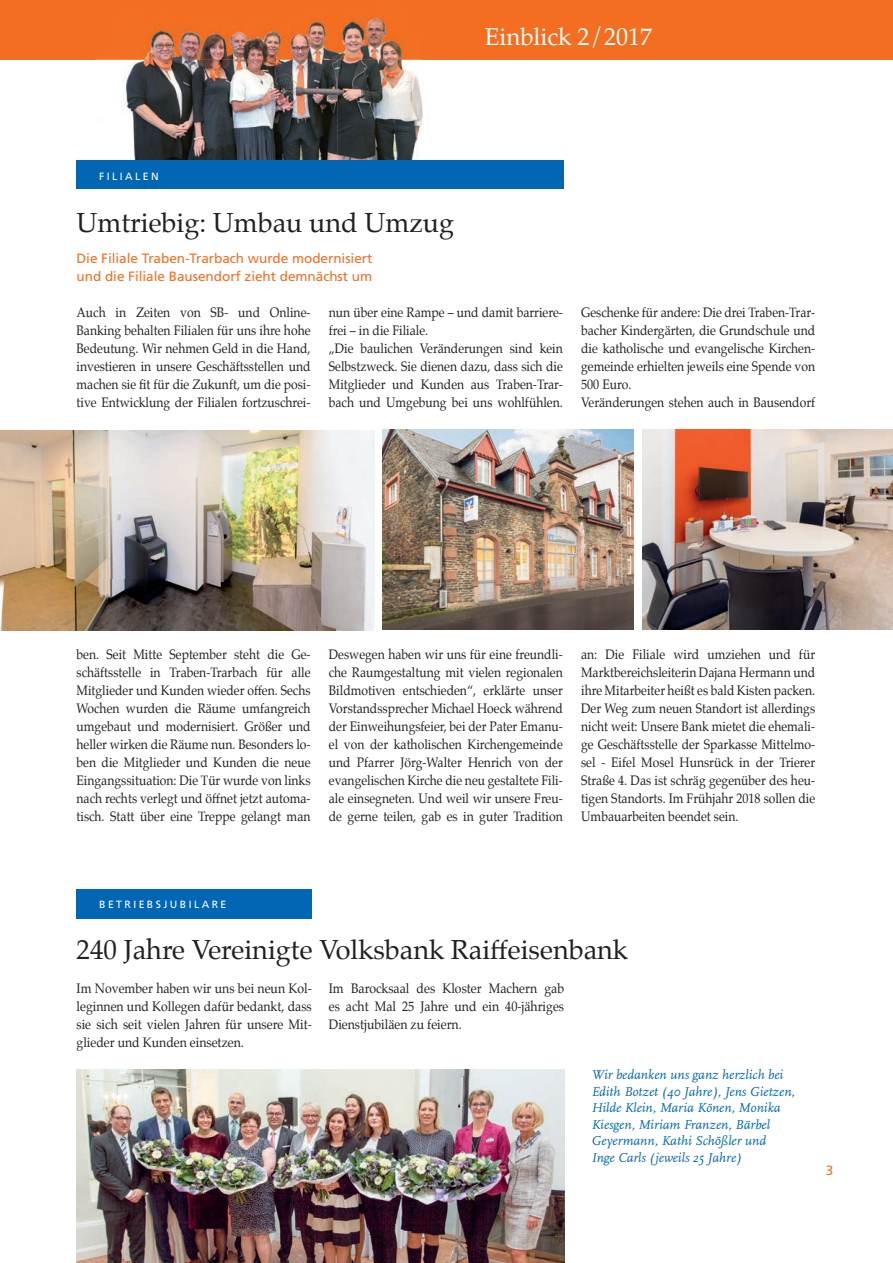
<style>
.page{position:relative;width:893px;height:1263px;background:#fff}
.page>*{position:absolute;margin:0;border:0;box-sizing:border-box;transform-origin:0 0}
.t1{font:27px "Palatino";color:#231f20}
.t2{font:24px "Palatino";color:#fff}
.t3{font:13.5px/18px "Palatino";color:#231f20;text-align:justify;scale:.9 1}
.t4{font:13.5px/18px "Palatino";color:#231f20;text-align:justify;scale:.91 1}
.t5{font:italic 13.5px/16.5px "Scala OT";color:#0166b3}
.t6{font:13.5px/18px "Frutiger LT";color:#f36e21}
.t7{font:10.5px "Frutiger LT";letter-spacing:.23em;color:#fff}
</style>
<div class="page">
<div style="left:0;top:0;width:893px;height:60px;background:#f36e21"></div>
<div style="left:77px;top:889px;width:235px;height:29px;background:#0166b3"></div>
<img style="left:77px;top:1069px;width:487px;height:194px">
<img style="left:123px;top:60px;width:300px;height:100px">
<img style="left:96px;top:17px;width:326px;height:43px">
<img style="left:383px;top:430px;width:251px;height:199px">
<div style="left:77px;top:160px;width:487px;height:29px;background:#0166b3"></div>
<img style="left:0;top:430px;width:374px;height:200px">
<img style="left:642px;top:430px;width:251px;height:199px">
<h2 class="t2" style="left:485px;top:17px;width:169px">Einblick 2/2017</h2>
<p class="t7" style="left:99px;top:170px;width:61px">FILIALEN</p>
<h1 class="t1" style="left:77px;top:200px;width:379px">Umtriebig: Umbau und Umzug</h1>
<p class="t6" style="left:77px;top:249px;width:297px">Die Filiale Traben-Trarbach wurde modernisiert und die Filiale Bausendorf zieht demnächst um</p>
<p class="t3" style="left:77px;top:304px;width:262px">Auch in Zeiten von SB- und Online-Banking behalten Filialen für uns ihre hohe Bedeutung. Wir nehmen Geld in die Hand, investieren in unsere Geschäftsstellen und machen sie fit für die Zukunft, um die posi&shy;tive Entwicklung der Filialen fortzuschrei-</p>
<p class="t3" style="left:329px;top:304px;width:262px;text-align:left">nun über eine Rampe – und damit barriere&shy;frei – in die Filiale.<br>„Die baulichen Veränderungen sind kein Selbstzweck. Sie dienen dazu, dass sich die Mitglieder und Kunden aus Traben-Trar&shy;bach und Umgebung bei uns wohlfühlen.</p>
<p class="t3" style="left:581px;top:304px;width:262px;text-align:left">Geschenke für andere: Die drei Traben-Trar&shy;bacher Kindergärten, die Grundschule und die katholische und evangelische Kirchen&shy;gemeinde erhielten jeweils eine Spende von 500 Euro.<br>Veränderungen stehen auch in Bausendorf</p>
<p class="t3" style="left:77px;top:646px;width:262px">ben. Seit Mitte September steht die Ge&shy;schäftsstelle in Traben-Trarbach für alle Mitglieder und Kunden wieder offen. Sechs Wochen wurden die Räume umfangreich umgebaut und modernisiert. Größer und heller wirken die Räume nun. Besonders lo&shy;ben die Mitglieder und Kunden die neue Eingangssituation: Die Tür wurde von links nach rechts verlegt und öffnet jetzt automa&shy;tisch. Statt über eine Treppe gelangt man</p>
<p class="t3" style="left:329px;top:646px;width:262px">Deswegen haben wir uns für eine freundli&shy;che Raumgestaltung mit vielen regionalen Bildmotiven entschieden“, erklärte unser Vorstandssprecher Michael Hoeck während der Einweihungsfeier, bei der Pater Emanu&shy;el von der katholischen Kirchengemeinde und Pfarrer Jörg-Walter Henrich von der evangelischen Kirche die neu gestaltete Fili&shy;ale einsegneten. Und weil wir unsere Freu&shy;de gerne teilen, gab es in guter Tradition</p>
<p class="t3" style="left:581px;top:646px;width:262px">an: Die Filiale wird umziehen und für Marktbereichsleiterin Dajana Hermann und ihre Mitarbeiter heißt es bald Kisten packen.<br>Der Weg zum neuen Standort ist allerdings nicht weit: Unsere Bank mietet die ehemali&shy;ge Geschäftsstelle der Sparkasse Mittelmo&shy;sel - Eifel Mosel Hunsrück in der Trierer Straße 4. Das ist schräg gegenüber des heu&shy;tigen Standorts. Im Frühjahr 2018 sollen die Umbauarbeiten beendet sein.</p>
<p class="t7" style="left:99px;top:898px;width:129px">BETRIEBSJUBILARE</p>
<h1 class="t1" style="left:77px;top:927px;width:553px">240 Jahre Vereinigte Volksbank Raiffeisenbank</h1>
<p class="t4" style="left:77px;top:979px;width:260px">Im November haben wir uns bei neun Kol&shy;leginnen und Kollegen dafür bedankt, dass sie sich seit vielen Jahren für unsere Mit&shy;glieder und Kunden einsetzen.</p>
<p class="t5" style="left:591px;top:1067px;width:205px">Wir bedanken uns ganz herzlich bei Edith Botzet (40 Jahre), Jens Gietzen, Hilde Klein, Maria Könen, Monika Kiesgen, Miriam Franzen, Bärbel Geyermann, Kathi Schößler und<br>Inge Carls (jeweils 25 Jahre)</p>
<p class="t4" style="left:329px;top:979px;width:260px">Im Barocksaal des Kloster Machern gab es acht Mal 25 Jahre und ein 40-jähriges Dienstjubiläen zu feiern.</p>
<p class="t6" style="left:826px;top:1162px;width:9px">3</p>
</div>
